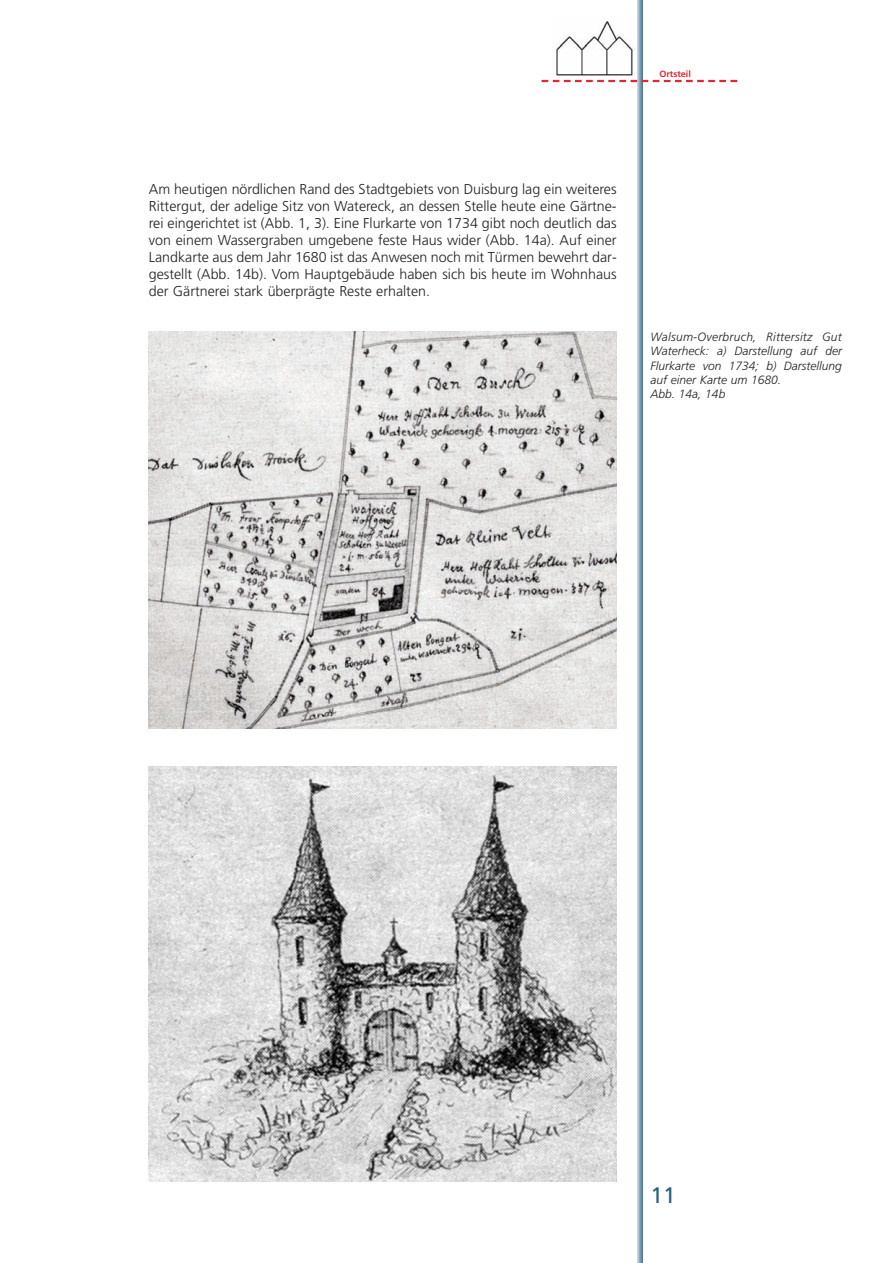
<style>
.page{position:relative;width:893px;height:1263px;background:#fff}
.page>*{position:absolute;margin:0;border:0;box-sizing:border-box;transform-origin:0 0}
.t1{font:22.5px "Frutiger";color:#2b627f}
.t2{font:300 14.25px/17.1px "Frutiger";color:#231f20;text-align:justify}
.t3{font:italic 300 12px/14.4px "Frutiger";color:#231f20}
.t4{font:700 9px "Frutiger";color:#dd2a32}
</style>
<div class="page">
<svg style="left:638px;top:0;width:4px;height:1263px;background:#89a3b7"></svg>
<svg style="left:542px;top:80px;width:195px;height:2px"></svg>
<img style="left:555px;top:20px;width:78px;height:56px">
<img style="left:149px;top:332px;width:468px;height:396px">
<img style="left:149px;top:766px;width:468px;height:415px">
<p class="t4" style="left:659px;top:70px;width:33px">Ortsteil</p>
<p class="t2" style="left:149px;top:181px;width:469px">Am heutigen nördlichen Rand des Stadtgebiets von Duisburg lag ein weiteres Rittergut, der adelige Sitz von Watereck, an dessen Stelle heute eine Gärtne&shy;rei eingerichtet ist (Abb. 1, 3). Eine Flurkarte von 1734 gibt noch deutlich das von einem Wassergraben umgebene feste Haus wider (Abb. 14a). Auf einer Landkarte aus dem Jahr 1680 ist das Anwesen noch mit Türmen bewehrt dar&shy;gestellt (Abb. 14b). Vom Hauptgebäude haben sich bis heute im Wohnhaus der Gärtnerei stark überprägte Reste erhalten.</p>
<p class="t3" style="left:651px;top:330px;width:193px">Walsum-Overbruch, Rittersitz Gut<br>Waterheck: a) Darstellung auf der<br>Flurkarte von 1734; b) Darstellung auf einer Karte um 1680.<br>Abb. 14a, 14b</p>
<h1 class="t1" style="left:651px;top:1186px;width:27px">11</h1>
</div>
